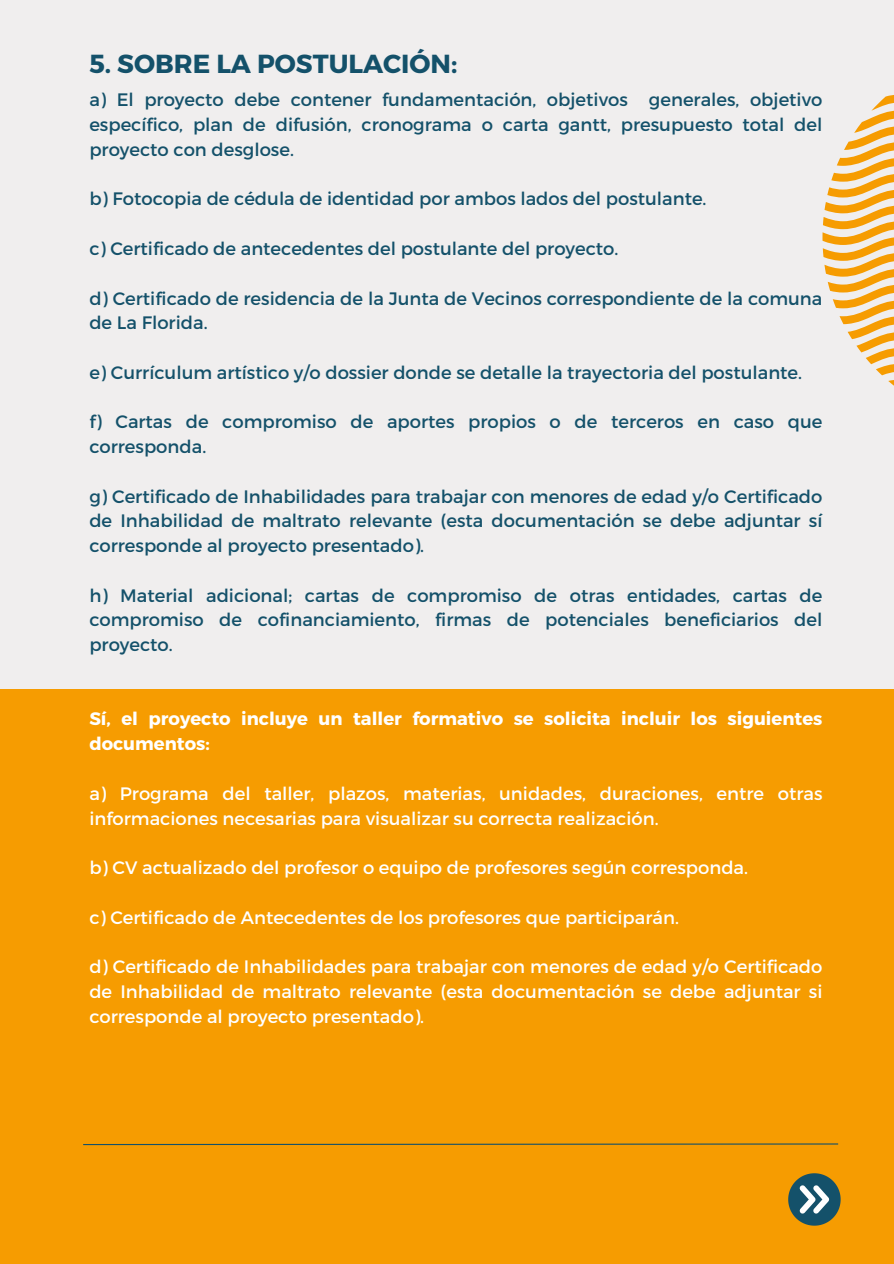
<style>
.page{position:relative;width:894px;height:1264px;background:#fff}
.page>*{position:absolute;margin:0;border:0;box-sizing:border-box;transform-origin:0 0}
.t1{font:700 26.1px "Montserrat";color:#14516a}
.t2{font:18px/24.8px "Montserrat";color:#14516a;text-align:justify}
.t3{font:18px/24.8px "Montserrat";color:#fff}
.t4{font:700 18px/24.8px "Montserrat";color:#fff}
</style>
<div class="page">
<div style="left:0;top:0;width:893px;height:1263px;background:#f69c01"></div>
<div style="left:0;top:0;width:893px;height:688px;background:#f0eeee"></div>
<svg style="left:83px;top:1143px;width:756px;height:2px;background:#77713b"></svg>
<svg style="left:788px;top:1173px;width:52px;height:52px"></svg>
<svg style="left:822px;top:95px;width:71px;height:290px"></svg>
<p class="t1" style="left:89px;top:47px;width:369px">5. SOBRE LA POSTULACIÓN:</p>
<h1 class="t2" style="left:89px;top:87px;width:734px">a) El proyecto debe contener fundamentación, objetivos generales, objetivo específico, plan de difusión, cronograma o carta gantt, presupuesto total del proyecto con desglose.</h1>
<p class="t2" style="left:89px;top:186px;width:618px">b) Fotocopia de cédula de identidad por ambos lados del postulante.</p>
<p class="t2" style="left:89px;top:235px;width:530px">c) Certificado de antecedentes del postulante del proyecto.</p>
<p class="t2" style="left:89px;top:285px;width:734px">d) Certificado de residencia de la Junta de Vecinos correspondiente de la comuna de La Florida.</p>
<p class="t2" style="left:89px;top:359px;width:714px">e) Currículum artístico y/o dossier donde se detalle la trayectoria del postulante.</p>
<p class="t2" style="left:89px;top:408px;width:734px">f) Cartas de compromiso de aportes propios o de terceros en caso que corresponda.</p>
<p class="t2" style="left:89px;top:483px;width:734px">g) Certificado de Inhabilidades para trabajar con menores de edad y/o Certificado de Inhabilidad de maltrato relevante (esta documentación se debe adjuntar sí corresponde al proyecto presentado).</p>
<p class="t2" style="left:89px;top:582px;width:734px">h) Material adicional; cartas de compromiso de otras entidades, cartas de compromiso de cofinanciamiento, firmas de potenciales beneficiarios del proyecto.</p>
<p class="t4" style="left:89px;top:705px;width:734px">Sí, el proyecto incluye un taller formativo se solicita incluir los siguientes documentos:</p>
<p class="t3" style="left:89px;top:780px;width:734px">a) Programa del taller, plazos, materias, unidades, duraciones, entre otras informaciones necesarias para visualizar su correcta realización.</p>
<h2 class="t3" style="left:89px;top:854px;width:660px">b) CV actualizado del profesor o equipo de profesores según corresponda.</h2>
<p class="t3" style="left:89px;top:903px;width:591px">c) Certificado de Antecedentes de los profesores que participarán.</p>
<p class="t3" style="left:89px;top:953px;width:734px;text-align:justify">d) Certificado de Inhabilidades para trabajar con menores de edad y/o Certificado de Inhabilidad de maltrato relevante (esta documentación se debe adjuntar si corresponde al proyecto presentado).</p>
</div>
